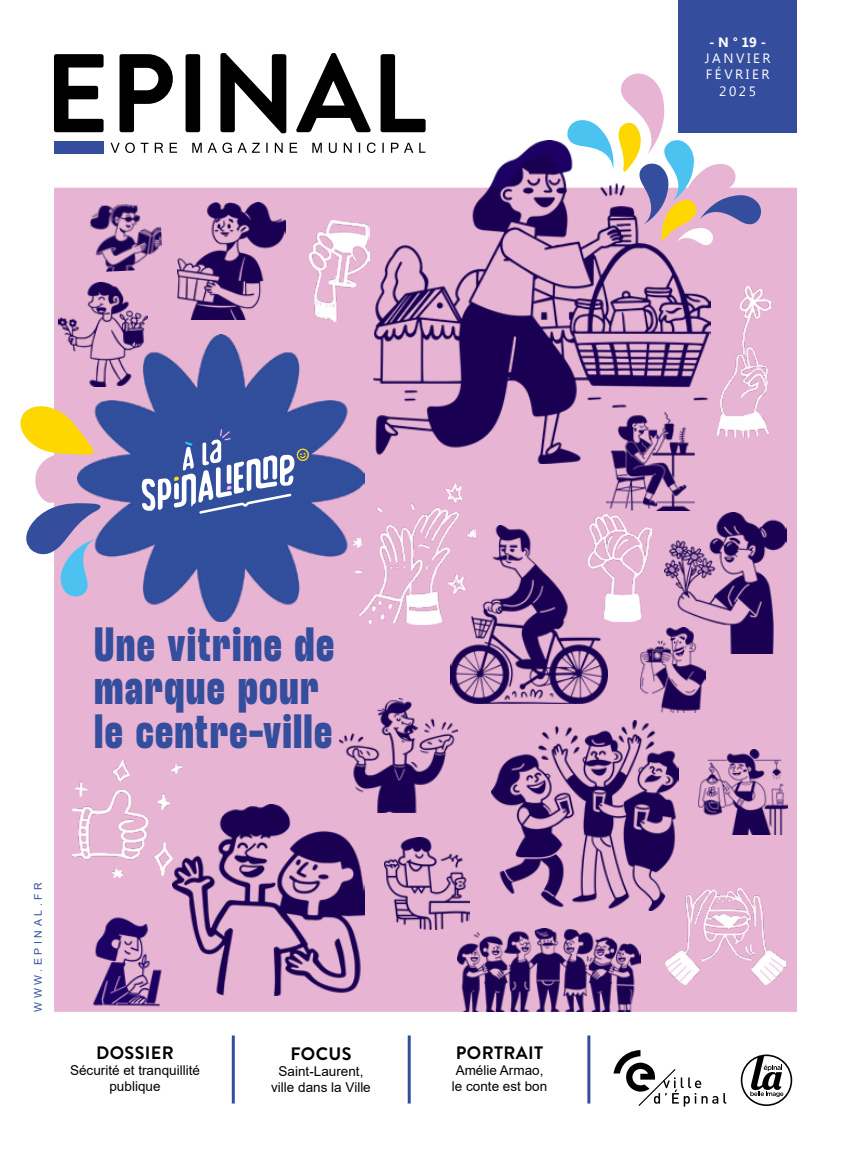
<style>
.page{position:relative;width:851px;height:1149px;background:#fff}
.page>*{position:absolute;margin:0;border:0;box-sizing:border-box;transform-origin:0 0}
.t1{font:48px/43.5px "Monigue";letter-spacing:.04em;color:#344e9d}
.t2{font:700 18px "Brandon Grotesque";letter-spacing:.02em;color:#000}
.t3{font:13.5px/16.2px "Arial";color:#000;text-align:center}
.t4{font:13.5px/16.2px "Microsoft New Tai Lue";letter-spacing:.19em;color:#fff;text-align:center}
.t5{font:700 13.5px "Microsoft New Tai Lue";color:#fff}
.t6{font:10.5px "Arial";letter-spacing:.34em;color:#344e9d}
</style>
<div class="page">
<div style="left:54px;top:187px;width:742px;height:824px;background:#e7b4d4"></div>
<svg style="left:613px;top:1050px;width:113px;height:56px"></svg>
<div style="left:678px;top:0;width:118px;height:132px;background:#344e9d"></div>
<svg style="left:54px;top:53px;width:371px;height:80px"></svg>
<div style="left:54px;top:141px;width:50px;height:13px;background:#344e9d"></div>
<svg style="left:110px;top:142px;width:263px;height:11px"></svg>
<svg style="left:740px;top:1054px;width:52px;height:51px"></svg>
<img style="left:373px;top:140px;width:337px;height:323px">
<img style="left:640px;top:627px;width:65px;height:85px">
<img style="left:90px;top:203px;width:73px;height:69px">
<img style="left:178px;top:203px;width:108px;height:117px">
<img style="left:606px;top:413px;width:88px;height:97px">
<img style="left:384px;top:837px;width:85px;height:92px">
<img style="left:172px;top:804px;width:192px;height:191px">
<img style="left:664px;top:512px;width:122px;height:141px">
<img style="left:59px;top:282px;width:88px;height:104px">
<img style="left:457px;top:927px;width:183px;height:84px">
<img style="left:698px;top:749px;width:89px;height:85px">
<img style="left:353px;top:483px;width:122px;height:141px">
<img style="left:73px;top:760px;width:108px;height:117px">
<img style="left:717px;top:286px;width:53px;height:151px">
<img style="left:665px;top:888px;width:120px;height:96px">
<img style="left:309px;top:220px;width:60px;height:101px">
<img style="left:588px;top:514px;width:63px;height:107px">
<img style="left:74px;top:910px;width:104px;height:102px">
<img style="left:451px;top:525px;width:156px;height:178px">
<img style="left:340px;top:698px;width:117px;height:114px">
<img style="left:491px;top:720px;width:187px;height:190px">
<hr style="left:407px;top:1035px;width:3px;height:68px;background:#344e9d">
<hr style="left:232px;top:1035px;width:3px;height:68px;background:#344e9d">
<hr style="left:587px;top:1035px;width:3px;height:68px;background:#344e9d">
<svg style="left:567px;top:73px;width:194px;height:172px"></svg>
<svg style="left:20px;top:405px;width:58px;height:192px"></svg>
<img style="left:78px;top:334px;width:286px;height:287px">
<svg style="left:142px;top:429px;width:167px;height:84px"></svg>
<p class="t5" style="left:709px;top:34px;width:59px">- N ° 19 -</p>
<p class="t4" style="left:704px;top:51px;width:67px">JANVIER<br>FÉVRIER<br>2025</p>
<h1 class="t1" style="left:94px;top:623px;width:241px">Une vitrine de marque pour le centre-ville</h1>
<p class="t6" style="left:31px;top:1011px;width:131px;rotate:-90deg">WWW.EPINAL.FR</p>
<h2 class="t2" style="left:96px;top:1039px;width:79px">DOSSIER</h2>
<p class="t3" style="left:70px;top:1061px;width:131px">Sécurité et tranquillité publique</p>
<h2 class="t2" style="left:290px;top:1040px;width:63px">FOCUS</h2>
<p class="t3" style="left:271px;top:1062px;width:101px">Saint-Laurent, ville dans la Ville</p>
<h2 class="t2" style="left:456px;top:1039px;width:89px">PORTRAIT</h2>
<p class="t3" style="left:452px;top:1061px;width:97px;text-align:left">Amélie Armao, le conte est bon</p>
</div>
